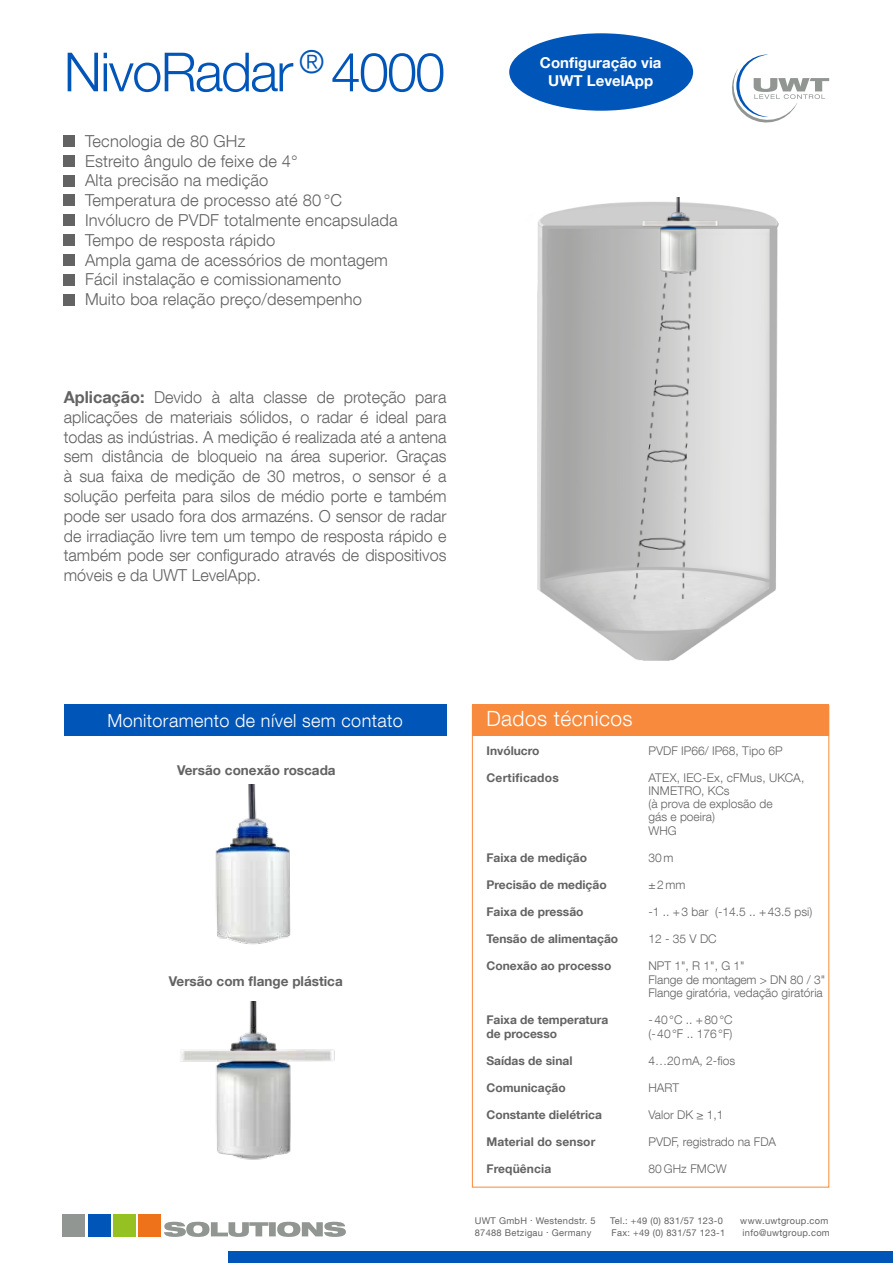
<style>
.page{position:relative;width:893px;height:1263px;background:#fff}
.page>*{position:absolute;margin:0;border:0;box-sizing:border-box;transform-origin:0 0}
.t1{font:300 54px "Helvetica Neue LT Com";letter-spacing:-.035em;color:#0055b8}
.t2{font:300 21px "Helvetica Neue LT Com";letter-spacing:.02em;color:#fff}
.t3{font:300 18px "Helvetica Neue LT Com";letter-spacing:.02em;color:#fff}
.t4{font:300 16.5px/19.8px "Helvetica Neue LT Com";letter-spacing:.01em;color:#646363;text-align:justify}
.t5{font:700 15px/18px "Helvetica Neue LT Com";color:#fff;text-align:center}
.t6{font:700 13.5px "Helvetica Neue LT Com";color:#646363}
.t7{font:300 12px/13.2px "Helvetica Neue LT Com";color:#646363}
.t8{font:700 12px "Helvetica Neue LT Com";color:#646363}
.t9{font:700 12px "Helvetica Neue LT Com";letter-spacing:.02em;color:#646363}
.t10{font:9.3px "Helvetica Neue LT Com";letter-spacing:.03em;color:#646363}
.s1{font-weight:700}
</style>
<div class="page">
<svg style="left:732px;top:55px;width:97px;height:68px"></svg>
<div style="left:63px;top:1215px;width:22px;height:22px;background:#919692"></div>
<div style="left:88px;top:1215px;width:22px;height:22px;background:#0055b8"></div>
<div style="left:113px;top:1215px;width:23px;height:22px;background:#95c122"></div>
<div style="left:139px;top:1215px;width:22px;height:22px;background:#ee7219"></div>
<svg style="left:164px;top:1222px;width:182px;height:15px"></svg>
<div style="left:228px;top:1251px;width:665px;height:12px;background:#0055b8"></div>
<img style="left:537px;top:202px;width:242px;height:459px">
<div style="left:473px;top:705px;width:356px;height:31px;background:#f78a3c"></div>
<img style="left:625px;top:264px;width:80px;height:336px">
<img style="left:215px;top:785px;width:76px;height:160px">
<img style="left:180px;top:1001px;width:155px;height:159px">
<img style="left:637px;top:197px;width:90px;height:105px">
<div style="left:64px;top:135px;width:11px;height:12px;background:#646363"></div>
<div style="left:64px;top:155px;width:11px;height:12px;background:#646363"></div>
<div style="left:64px;top:175px;width:11px;height:11px;background:#646363"></div>
<div style="left:64px;top:195px;width:11px;height:11px;background:#646363"></div>
<div style="left:64px;top:215px;width:11px;height:11px;background:#646363"></div>
<div style="left:64px;top:234px;width:11px;height:12px;background:#646363"></div>
<div style="left:64px;top:254px;width:11px;height:12px;background:#646363"></div>
<div style="left:64px;top:274px;width:11px;height:11px;background:#646363"></div>
<div style="left:64px;top:294px;width:11px;height:11px;background:#646363"></div>
<div style="left:64px;top:705px;width:382px;height:31px;background:#0055b8"></div>
<div style="left:509px;top:33px;width:184px;height:78px;background:#0055b8;border-radius:50%"></div>
<h1 class="t1" style="left:64px;top:39px;width:383px">NivoRadar <sup>®</sup> 4000</h1>
<p class="t4" style="left:85px;top:131px;width:314px;text-align:left">Tecnologia de 80 GHz<br>Estreito ângulo de feixe de 4°<br>Alta precisão na medição<br>Temperatura de processo até 80 °C<br>Invólucro de PVDF totalmente encapsulada<br>Tempo de resposta rápido<br>Ampla gama de acessórios de montagem<br>Fácil instalação e comissionamento<br>Muito boa relação preço/desempenho</p>
<p class="t4" style="left:64px;top:387px;width:384px"><span class="s1">Aplicação:</span> Devido à alta classe de proteção para aplicações de materiais sólidos, o radar é ideal para todas as indústrias. A medição é realizada até a antena sem distância de bloqueio na área superior. Graças à sua faixa de medição de 30 metros, o sensor é a solução perfeita para silos de médio porte e também pode ser usado fora dos armazéns. O sensor de radar de irradiação livre tem um tempo de resposta rápido e também pode ser configurado através de dispositivos móveis e da UWT LevelApp.</p>
<p class="t5" style="left:540px;top:54px;width:123px">Configuração via<br>UWT LevelApp</p>
<p class="t3" style="left:107px;top:709px;width:297px">Monitoramento de nível sem contato</p>
<p class="t6" style="left:177px;top:761px;width:160px">Versão conexão roscada</p>
<p class="t6" style="left:169px;top:972px;width:175px">Versão com flange plástica</p>
<p class="t2" style="left:486px;top:706px;width:148px">Dados técnicos</p>
<p class="t8" style="left:486px;top:743px;width:55px">Invólucro</p>
<p class="t7" style="left:648px;top:743px;width:136px">PVDF IP66/ IP68, Tipo 6P</p>
<p class="t9" style="left:486px;top:770px;width:74px">Certificados</p>
<p class="t7" style="left:648px;top:771px;width:158px">ATEX, IEC-Ex, cFMus, UKCA,<br>INMETRO, KCs<br>(à prova de explosão de<br>gás e poeira)<br>WHG</p>
<p class="t8" style="left:486px;top:850px;width:102px">Faixa de medição</p>
<p class="t7" style="left:648px;top:851px;width:26px">30m</p>
<p class="t8" style="left:486px;top:877px;width:122px">Precisão de medição</p>
<p class="t7" style="left:648px;top:878px;width:38px">±2mm</p>
<p class="t8" style="left:486px;top:904px;width:99px">Faixa de pressão</p>
<p class="t7" style="left:648px;top:905px;width:165px">-1 .. +3 bar (-14.5 .. +43.5 psi)</p>
<p class="t8" style="left:486px;top:931px;width:133px">Tensão de alimentação</p>
<p class="t7" style="left:648px;top:932px;width:70px">12 - 35 V DC</p>
<p class="t8" style="left:486px;top:958px;width:126px">Conexão ao processo</p>
<p class="t7" style="left:648px;top:959px;width:178px">NPT 1", R 1", G 1"<br>Flange de montagem &gt; DN 80 / 3"<br>Flange giratória, vedação giratória</p>
<p class="t8" style="left:486px;top:1012px;width:123px">Faixa de temperatura</p>
<p class="t7" style="left:648px;top:1013px;width:86px">-40°C .. +80°C</p>
<p class="t8" style="left:486px;top:1026px;width:72px">de processo</p>
<p class="t7" style="left:648px;top:1027px;width:85px">(-40°F .. 176°F)</p>
<p class="t8" style="left:486px;top:1053px;width:87px">Saídas de sinal</p>
<p class="t7" style="left:648px;top:1054px;width:88px">4…20mA, 2-fios</p>
<p class="t8" style="left:486px;top:1080px;width:81px">Comunicação</p>
<p class="t7" style="left:648px;top:1081px;width:32px">HART</p>
<p class="t8" style="left:486px;top:1107px;width:117px">Constante dielétrica</p>
<p class="t7" style="left:648px;top:1108px;width:77px">Valor DK ≥ 1,1</p>
<p class="t8" style="left:486px;top:1134px;width:110px">Material do sensor</p>
<p class="t7" style="left:648px;top:1135px;width:129px">PVDF, registrado na FDA</p>
<p class="t8" style="left:486px;top:1161px;width:66px">Freqüência</p>
<p class="t7" style="left:648px;top:1162px;width:80px">80GHz FMCW</p>
<p class="t10" style="left:475px;top:1215px;width:122px">UWT GmbH . Westendstr. 5</p>
<p class="t10" style="left:610px;top:1215px;width:114px">Tel.: +49 (0) 831/57 123-0</p>
<p class="t10" style="left:740px;top:1215px;width:89px">www.uwtgroup.com</p>
<p class="t10" style="left:475px;top:1227px;width:118px">87488 Betzigau . Germany</p>
<p class="t10" style="left:612px;top:1227px;width:115px">Fax: +49 (0) 831/57 123-1</p>
<p class="t10" style="left:743px;top:1227px;width:89px">info@uwtgroup.com</p>
</div>
